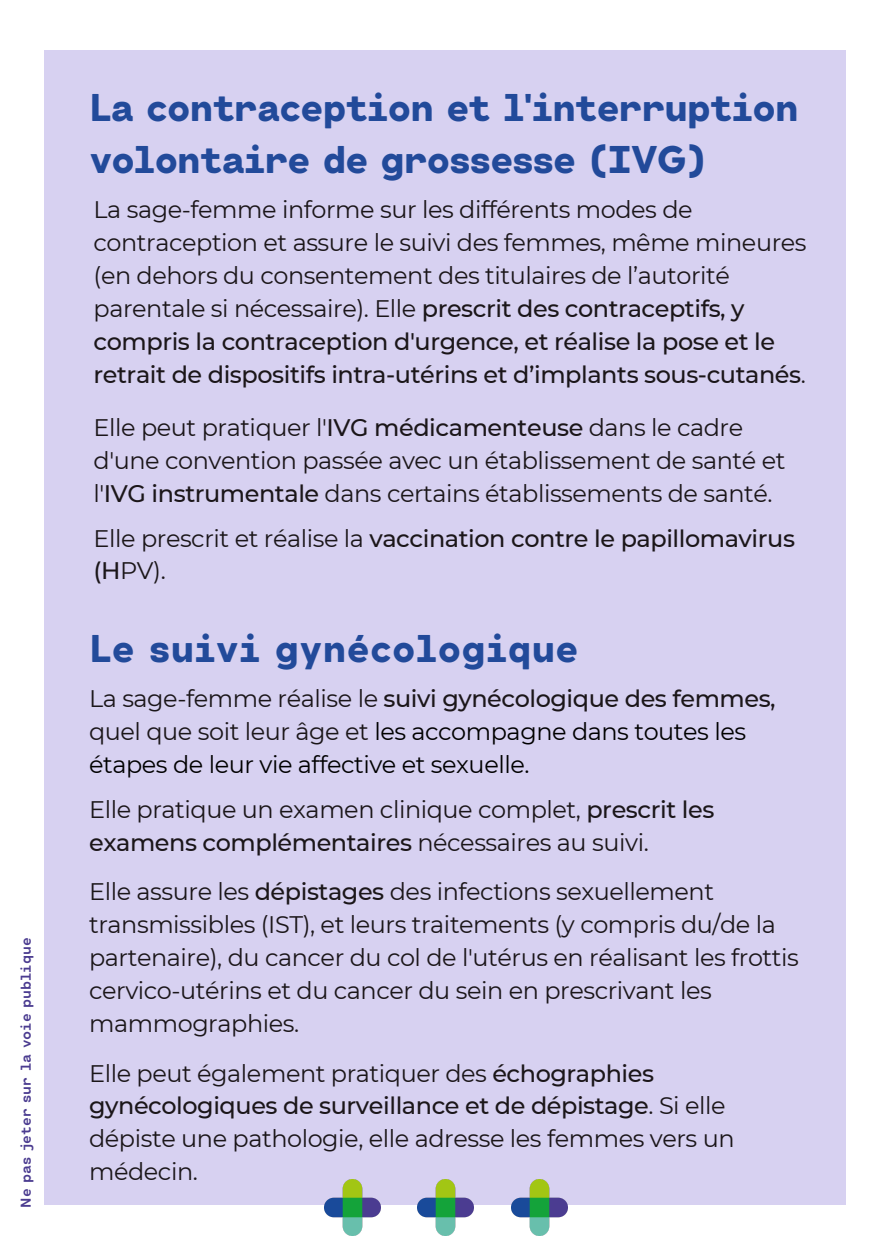
<style>
.page{position:relative;width:892px;height:1258px;background:#fff}
.page>*{position:absolute;margin:0;border:0;box-sizing:border-box;transform-origin:0 0}
.t1{font:800 38.7px/51.6px "Cartograph Sans CF";letter-spacing:-.055em;color:#224a9a}
.t2{font:800 38.7px "Cartograph Sans CF";letter-spacing:-.025em;color:#224a9a}
.t3{font:24px/33px "Montserrat";letter-spacing:-.02em;color:#1b1619}
.t4{font:24px/33px "Montserrat";letter-spacing:-.02em;color:#000}
.t5{font:500 24px/33px "Montserrat";letter-spacing:-.02em;color:#1b1619}
.t6{font:700 14.1px "Cartograph Sans CF";color:#4b3c90}
.s1{font-weight:500}
.s2{font-weight:400}
.s3{color:#1b1619}
.s4{font-weight:500;color:#1b1619}
</style>
<div class="page">
<div style="left:45px;top:51px;width:800px;height:1154px;background:#d7d1f1"></div>
<img style="left:417px;top:1179px;width:56px;height:56px">
<img style="left:324px;top:1179px;width:56px;height:56px">
<img style="left:511px;top:1179px;width:56px;height:56px">
<p class="t6" style="left:17px;top:1207px;width:272px;rotate:-90deg">Ne pas jeter sur la voie publique</p>
<p class="t1" style="left:89px;top:80px;width:711px">La contraception et l'interruption volontaire de grossesse (IVG)</p>
<p class="t3" style="left:93px;top:193px;width:714px">La sage-femme informe sur les différents modes de contraception et assure le suivi des femmes, même mineures (en dehors du consentement des titulaires de l’autorité parentale si nécessaire). Elle <span class="s1">prescrit des contraceptifs, y compris la contraception d'urgence, et réalise la pose et le retrait de dispositifs intra-utérins et d’implants sous-cutanés</span>.</p>
<p class="t3" style="left:93px;top:411px;width:693px">Elle peut pratiquer l'<span class="s1">IVG médicamenteuse</span> dans le cadre d'une convention passée avec un établissement de santé et l'<span class="s1">IVG instrumentale</span> dans certains établissements de santé.</p>
<p class="t5" style="left:93px;top:521px;width:702px"><span class="s2">Elle prescrit et réalise la</span> vaccination contre le papillomavirus (H<span class="s2">PV).</span></p>
<p class="t2" style="left:89px;top:623px;width:491px">Le suivi gynécologique</p>
<p class="t4" style="left:89px;top:682px;width:688px"><span class="s3">La sage-femme réalise le</span> <span class="s4">suivi gynécologique des femmes, </span><span class="s3">quel que soit leur âge et</span> les accompagne dans toutes les étapes de leur vie affective et sexuelle.</p>
<p class="t3" style="left:89px;top:793px;width:626px">Elle pratique un examen clinique complet, <span class="s1">prescrit les examens complémentaires</span> nécessaires au suivi.</p>
<p class="t3" style="left:89px;top:875px;width:711px">Elle assure les <span class="s1">dépistages</span> des infections sexuellement transmissibles (IST), et leurs traitements (y compris du/de la partenaire), du cancer du col de l'utérus en réalisant les frottis cervico-utérins et du cancer du sein en prescrivant les mammographies.</p>
<p class="t3" style="left:89px;top:1056px;width:647px">Elle peut également pratiquer des <span class="s1">échographies gynécologiques de surveillance et de dépistage</span>. Si elle dépiste une pathologie, elle adresse les femmes vers un médecin.</p>
</div>
